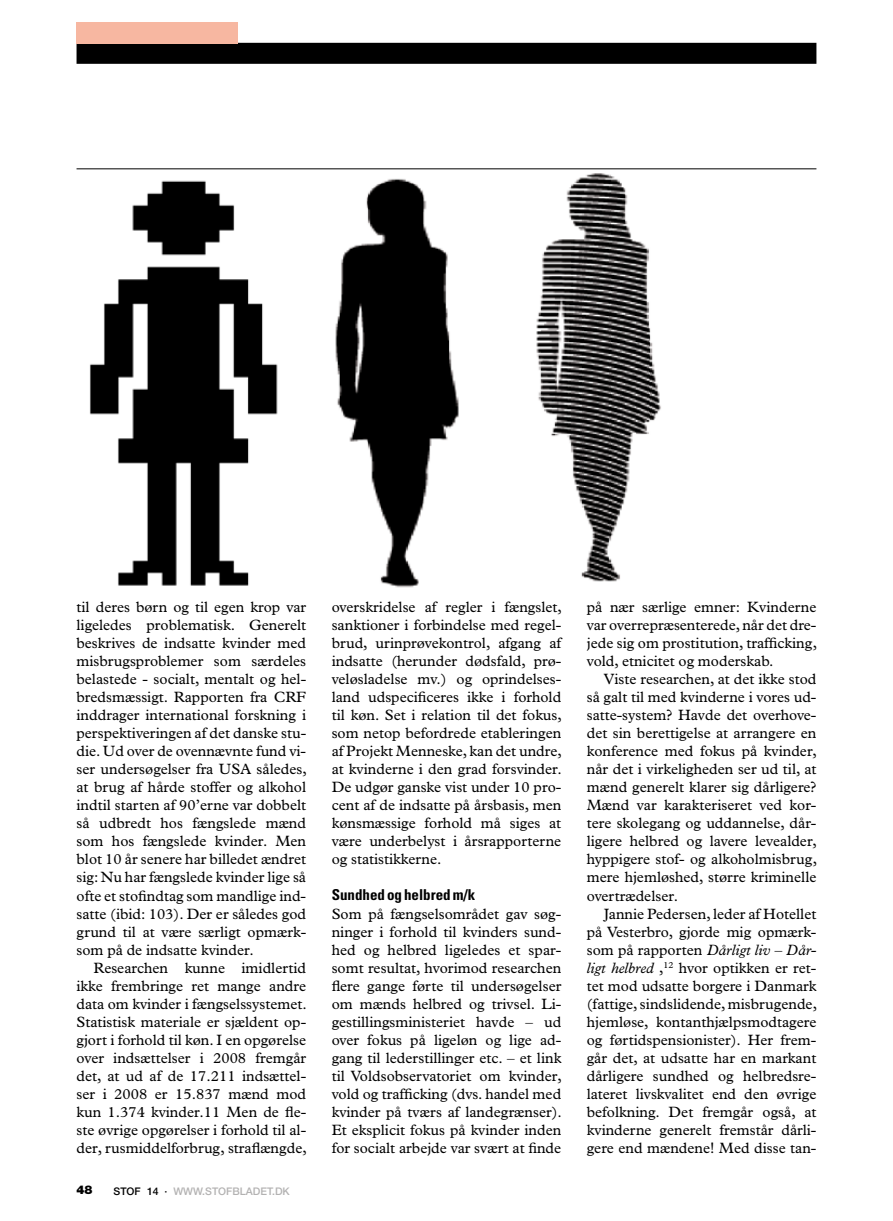
<style>
.page{position:relative;width:893px;height:1221px;background:#fff}
.page>*{position:absolute;margin:0;border:0;box-sizing:border-box;transform-origin:0 0}
.t1{font:15px/18px "Plantin";color:#000;text-align:justify}
.t2{font:700 condensed 15px "Univers";color:#000}
.t3{font:900 12px "Helvetica Neue";color:#000}
.t4{font:500 10.5px "Helvetica Neue";color:#b3b2b2}
.s1{color:#000}
.s2{font-style:italic}
</style>
<div class="page">
<div style="left:77px;top:43px;width:739px;height:21px;background:#000"></div>
<hr style="left:77px;top:168px;width:739px;height:1px;background:#000">
<div style="left:77px;top:23px;width:161px;height:21px;background:#f7b7a1"></div>
<img style="left:89px;top:173px;width:572px;height:415px">
<p class="t1" style="left:77px;top:598px;width:232px">til deres børn og til egen krop var ligeledes problematisk. Generelt beskrives de indsatte kvinder med misbrugsproblemer som særdeles belastede - socialt, mentalt og hel&shy;bredsmæssigt. Rapporten fra CRF inddrager international forskning i perspektiveringen af det danske stu&shy;die. Ud over de ovennævnte fund vi&shy;ser undersøgelser fra USA således, at brug af hårde stoffer og alkohol indtil starten af 90’erne var dobbelt så udbredt hos fængslede mænd som hos fængslede kvinder. Men blot 10 år senere har billedet ændret sig: Nu har fængslede kvinder lige så ofte et stofindtag som mandlige ind&shy;satte (ibid: 103). Der er således god grund til at være særligt opmærk&shy;som på de indsatte kvinder.</p>
<p class="t1" style="left:77px;top:958px;width:232px;text-indent:17px">Researchen kunne imidlertid ikke frembringe ret mange andre data om kvinder i fængselssystemet.<br>Statistisk materiale er sjældent op&shy;gjort i forhold til køn. I en opgørelse over indsættelser i 2008 fremgår det, at ud af de 17.211 indsættel&shy;ser i 2008 er 15.837 mænd mod kun 1.374 kvinder.11 Men de fle&shy;ste øvrige opgørelser i forhold til al&shy;der, rusmiddelforbrug, straflængde,</p>
<p class="t3" style="left:77px;top:1182px;width:18px">48</p>
<p class="t4" style="left:114px;top:1184px;width:178px"><span class="s1">STOF 14 ·</span> WWW.STOFBLADET.DK</p>
<p class="t1" style="left:332px;top:598px;width:232px">overskridelse af regler i fængslet, sanktioner i forbindelse med regel&shy;brud, urinprøvekontrol, afgang af indsatte (herunder dødsfald, prø&shy;veløsladelse mv.) og oprindelses&shy;land udspecificeres ikke i forhold til køn. Set i relation til det fokus, som netop befordrede etableringen af Projekt Menneske, kan det undre, at kvinderne i den grad forsvinder.<br>De udgør ganske vist under 10 pro&shy;cent af de indsatte på årsbasis, men kønsmæssige forhold må siges at være underbelyst i årsrapporterne og statistikkerne.</p>
<p class="t2" style="left:332px;top:884px;width:145px">Sundhed og helbred m/k</p>
<p class="t1" style="left:332px;top:904px;width:232px">Som på fængselsområdet gav søg&shy;ninger i forhold til kvinders sund&shy;hed og helbred ligeledes et spar&shy;somt resultat, hvorimod researchen flere gange førte til undersøgelser om mænds helbred og trivsel. Li&shy;gestillingsministeriet havde – ud over fokus på ligeløn og lige ad&shy;gang til lederstillinger etc. – et link til Voldsobservatoriet om kvinder, vold og trafficking (dvs. handel med kvinder på tværs af landegrænser).<br>Et eksplicit fokus på kvinder inden for socialt arbejde var svært at finde</p>
<p class="t1" style="left:587px;top:598px;width:232px">på nær særlige emner: Kvinderne var overrepræsenterede, når det dre&shy;jede sig om prostitution, trafficking, vold, etnicitet og moderskab.</p>
<p class="t1" style="left:587px;top:670px;width:232px;text-indent:17px">Viste researchen, at det ikke stod så galt til med kvinderne i vores ud&shy;satte-system? Havde det overhove&shy;det sin berettigelse at arrangere en konference med fokus på kvinder, når det i virkeligheden ser ud til, at mænd generelt klarer sig dårligere?<br>Mænd var karakteriseret ved kor&shy;tere skolegang og uddannelse, dår&shy;ligere helbred og lavere levealder, hyppigere stof- og alkoholmisbrug, mere hjemløshed, større kriminelle overtrædelser.</p>
<p class="t1" style="left:587px;top:904px;width:232px;text-indent:17px">Jannie Pedersen, leder af Hotellet på Vesterbro, gjorde mig opmærk&shy;som på rapporten <span class="s2">Dårligt liv – Dår&shy;ligt helbred</span> ,<sup>12</sup> hvor optikken er ret&shy;tet mod udsatte borgere i Danmark (fattige, sindslidende, misbrugende, hjemløse, kontanthjælpsmodtagere og førtidspensionister). Her frem&shy;går det, at udsatte har en markant dårligere sundhed og helbredsre&shy;lateret livskvalitet end den øvrige befolkning. Det fremgår også, at kvinderne generelt fremstår dårli&shy;gere end mændene! Med disse tan-</p>
</div>
